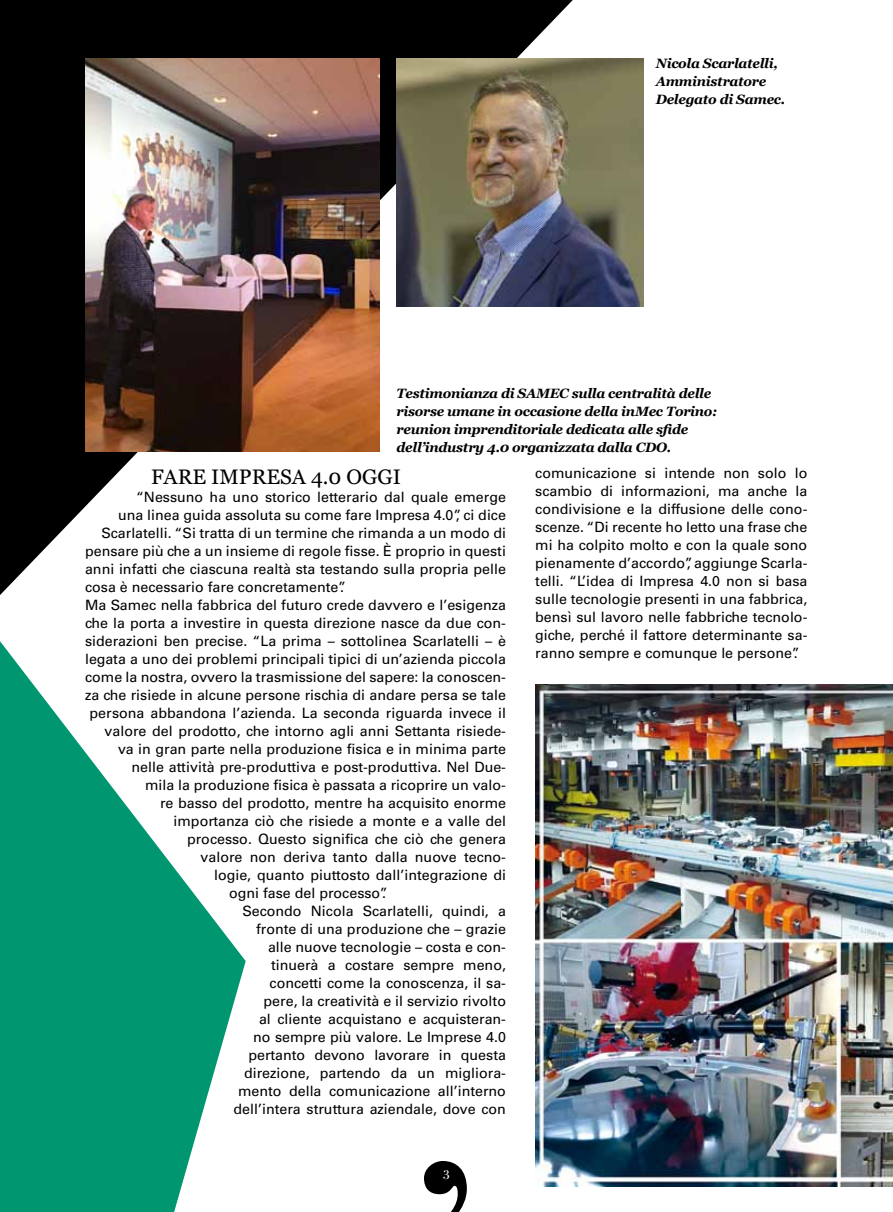
<style>
.page{position:relative;width:893px;height:1212px;background:#fff}
.page>*{position:absolute;margin:0;border:0;box-sizing:border-box;transform-origin:0 0}
.t1{font:21px "Georgia";color:#000}
.t2{font:14.25px/18px "Univers LT Std";color:#000;text-align:justify}
.t3{font:italic 700 13.5px/18px "Georgia";letter-spacing:-.02em;color:#000}
.t4{font:13.5px "Bodoni Std";color:#fff}
</style>
<div class="page">
<svg style="left:0;top:0;width:573px;height:595px"></svg>
<img style="left:397px;top:58px;width:246px;height:248px">
<img style="left:85px;top:58px;width:295px;height:393px">
<img style="left:535px;top:685px;width:358px;height:502px">
<svg style="left:0;top:641px;width:246px;height:571px;fill:#009670"></svg>
<svg style="left:424px;top:1161px;width:43px;height:51px"></svg>
<p class="t3" style="left:656px;top:54px;width:131px">Nicola Scarlatelli,<br>Amministratore<br>Delegato di Samec.</p>
<p class="t3" style="left:397px;top:384px;width:322px">Testimonianza di SAMEC sulla centralità delle risorse umane in occasione della inMec Torino: reunion imprenditoriale dedicata alle sfide dell’industry 4.0 organizzata dalla CDO.</p>
<h1 class="t1" style="left:151px;top:461px;width:251px">FARE IMPRESA 4.0 OGGI</h1>
<p class="t2" style="left:136px;top:488px;width:371px">“Nessuno ha uno storico letterario dal quale emerge</p>
<p class="t2" style="left:118px;top:506px;width:389px">una linea guida assoluta su come fare I mpresa 4.0”, ci dice</p>
<p class="t2" style="left:102px;top:524px;width:406px">Scarlatelli. “Si tratta di un termine che rimanda a un modo di</p>
<p class="t2" style="left:85px;top:542px;width:422px">pensare più che a un insieme di regole fisse. È proprio in questi</p>
<p class="t2" style="left:85px;top:560px;width:422px">anni infatti che ciascuna realtà sta testando sulla propria pelle</p>
<p class="t2" style="left:85px;top:578px;width:262px">cosa è necessario fare concretamente”.</p>
<p class="t2" style="left:85px;top:596px;width:422px">Ma Samec nella fabbrica del futuro crede davvero e l’esigenza</p>
<p class="t2" style="left:85px;top:614px;width:422px">che la porta a investire in questa direzione nasce da due con-</p>
<p class="t2" style="left:85px;top:632px;width:422px">siderazioni ben precise. “La prima – sottolinea Scarlatelli – è</p>
<p class="t2" style="left:85px;top:650px;width:422px">legata a uno dei problemi principali tipici di un’azienda piccola</p>
<p class="t2" style="left:85px;top:668px;width:422px">come la nostra, ovvero la trasmissione del sapere: la conoscen-</p>
<p class="t2" style="left:85px;top:686px;width:422px">za che risiede in alcune persone rischia di andare persa se tale</p>
<p class="t2" style="left:90px;top:704px;width:418px">persona abbandona l’azienda. La seconda riguarda invece il</p>
<p class="t2" style="left:105px;top:722px;width:403px">valore del prodotto, che intorno agli anni Settanta risiede-</p>
<p class="t2" style="left:118px;top:740px;width:389px">va in gran parte nella produzione fisica e in minima parte</p>
<p class="t2" style="left:132px;top:758px;width:376px">nelle attività pre-produttiva e post-produttiva. N el Due-</p>
<p class="t2" style="left:145px;top:776px;width:362px">mila la produzione fisica è passata a ricoprire un valo-</p>
<p class="t2" style="left:160px;top:794px;width:347px">re basso del prodotto, mentre ha acquisito enorme</p>
<p class="t2" style="left:174px;top:812px;width:334px">importanza ciò che risiede a monte e a valle del</p>
<p class="t2" style="left:187px;top:830px;width:320px">processo. Questo significa che ciò che genera</p>
<p class="t2" style="left:201px;top:848px;width:307px">valore non deriva tanto dalla nuove tecno-</p>
<p class="t2" style="left:214px;top:866px;width:293px">logie, quanto piuttosto dall’integrazione di</p>
<p class="t2" style="left:229px;top:884px;width:160px">ogni fase del processo”.</p>
<p class="t2" style="left:243px;top:902px;width:265px">Secondo N icola Scarlatelli, quindi, a</p>
<p class="t2" style="left:256px;top:920px;width:251px">fronte di una produzione che – grazie</p>
<p class="t2" style="left:268px;top:938px;width:239px">alle nuove tecnologie – costa e con-</p>
<p class="t2" style="left:271px;top:956px;width:236px">tinuerà a costare sempre meno,</p>
<p class="t2" style="left:270px;top:974px;width:238px">concetti come la conoscenza, il sa-</p>
<p class="t2" style="left:264px;top:992px;width:244px">pere, la creatività e il servizio rivolto</p>
<p class="t2" style="left:259px;top:1010px;width:248px">al cliente acquistano e acquisteran-</p>
<p class="t2" style="left:253px;top:1028px;width:254px">no sempre più valore. Le I mprese 4.0</p>
<p class="t2" style="left:249px;top:1046px;width:259px">pertanto devono lavorare in questa</p>
<p class="t2" style="left:244px;top:1064px;width:263px">direzione, partendo da un migliora-</p>
<p class="t2" style="left:238px;top:1082px;width:269px">mento della comunicazione all’interno</p>
<p class="t2" style="left:234px;top:1100px;width:274px">dell’intera struttura aziendale, dove con</p>
<p class="t4" style="left:443px;top:1166px;width:8px">3</p>
<p class="t2" style="left:535px;top:464px;width:274px">comunicazione si intende non solo lo scambio di informazioni, ma anche la condivisione e la diffusione delle cono&shy;scenze. “Di recente ho letto una frase che mi ha colpito molto e con la quale sono pienamente d’accordo”, aggiunge Scarla&shy;telli. “L’idea di I mpresa 4.0 non si basa sulle tecnologie presenti in una fabbrica, bensì sul lavoro nelle fabbriche tecnolo&shy;giche, perché il fattore determinante sa&shy;ranno sempre e comunque le persone”.</p>
</div>
